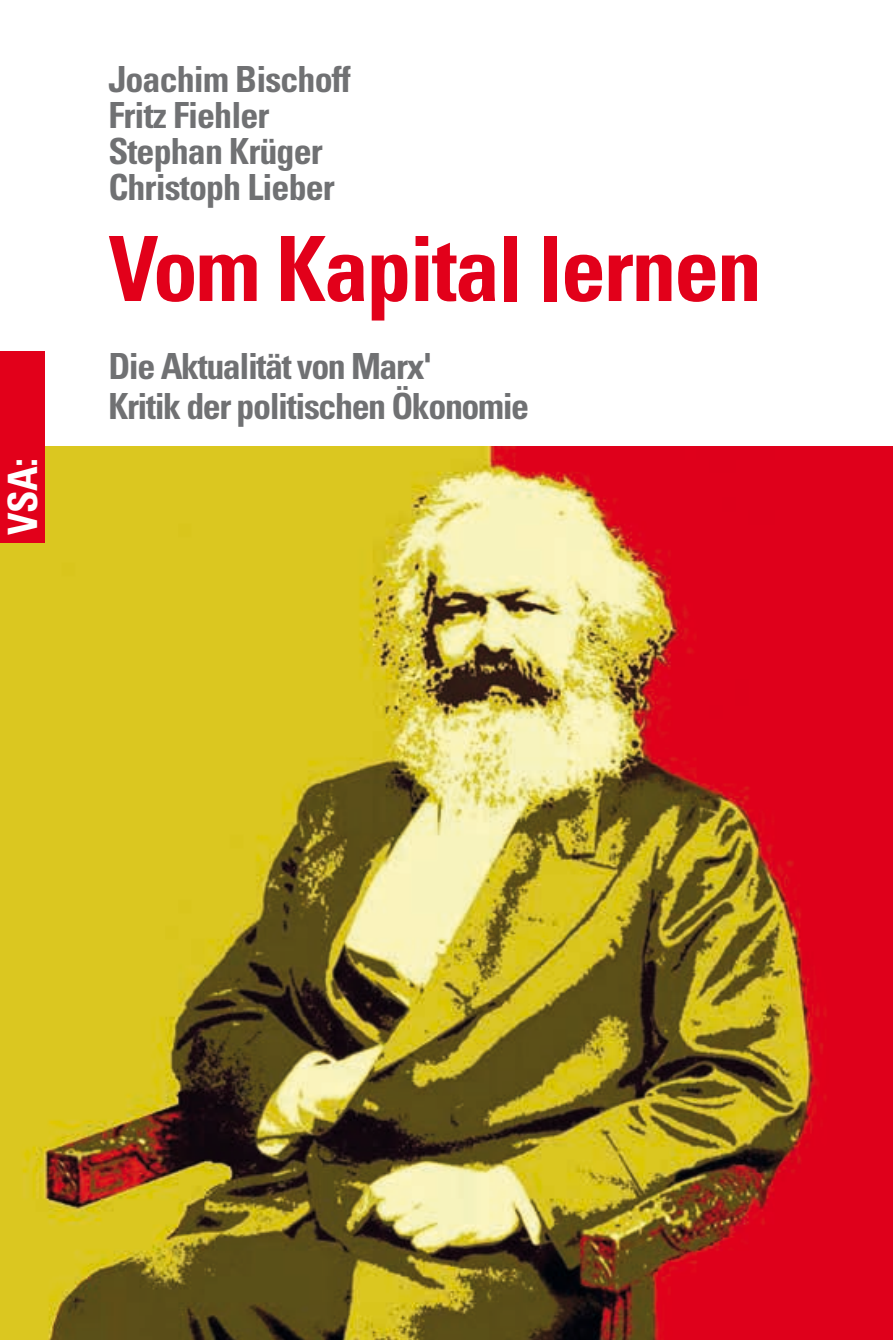
<style>
.page{position:relative;width:893px;height:1340px;background:#fff}
.page>*{position:absolute;margin:0;border:0;box-sizing:border-box;transform-origin:0 0}
.t1{font:700 condensed 90px "Univers";letter-spacing:-.025em;color:#e2001a}
.t2{font:700 condensed 40.5px "Univers";color:#fff}
.t3{font:700 condensed 36px/36px "Univers";letter-spacing:-.025em;color:#707173}
</style>
<div class="page">
<img style="left:0;top:446px;width:893px;height:893px">
<div style="left:0;top:351px;width:45px;height:191px;background:#e2001a"></div>
<p class="t2" style="left:-2px;top:535px;width:79px;rotate:-90deg">VSA:</p>
<p class="t3" style="left:108px;top:60px;width:244px">Joachim Bischoff<br>Fritz Fiehler<br>Stephan Krüger<br>Christoph Lieber</p>
<h1 class="t1" style="left:108px;top:214px;width:655px">Vom Kapital lernen</h1>
<p class="t3" style="left:108px;top:345px;width:422px;line-height:40.5px">Die Aktualität von Marx'<br>Kritik der politischen Ökonomie</p>
</div>
